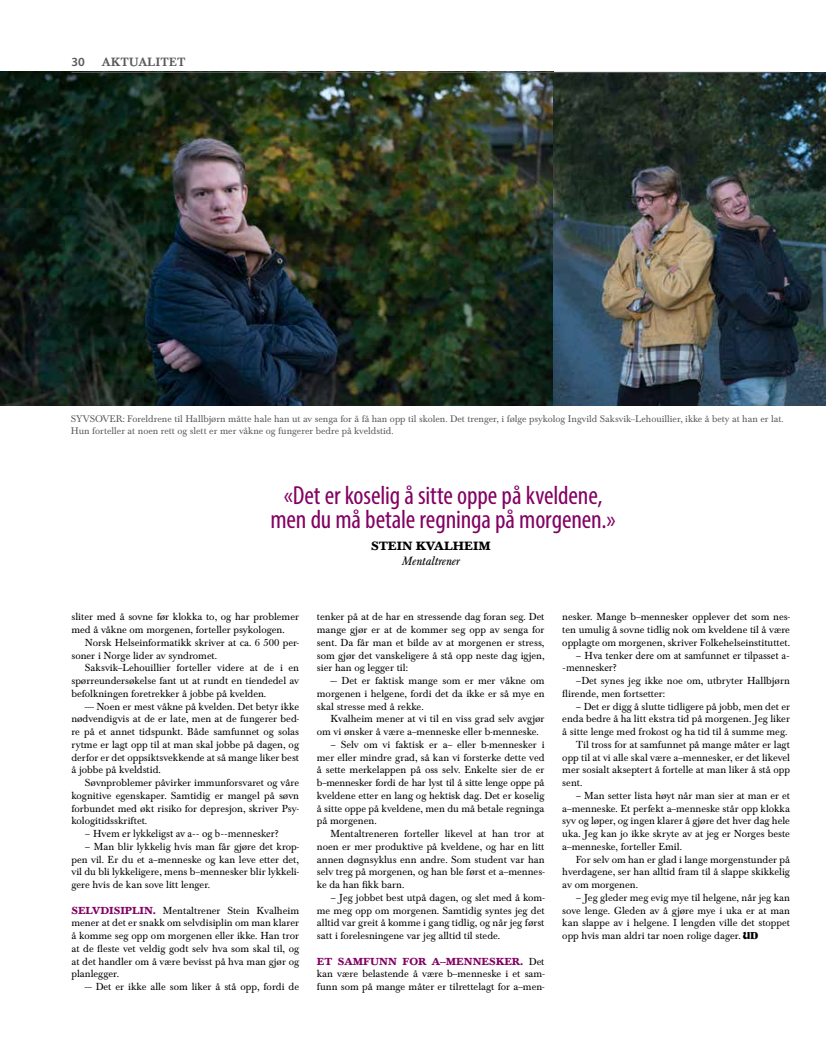
<style>
.page{position:relative;width:826px;height:1063px;background:#fff}
.page>*{position:absolute;margin:0;border:0;box-sizing:border-box;transform-origin:0 0}
.t1{font:condensed 26.25px/23.8px "Myriad Pro";letter-spacing:-.005em;color:#830063;text-align:center}
.t2{font:700 12.5px "Baskerville T";color:#000}
.t3{font:italic 12.5px "Baskerville T";color:#000}
.t4{font:500 12.5px "Baskerville T";color:#58595b}
.t5{font:600 12.5px "Myriad Pro";color:#58595b}
.t6{font:10.62px/12.8px "Baskerville T";color:#000;text-align:justify}
.t7{font:10.62px/12.8px "Minion Pro";color:#000}
.t8{font:10px/12px "Baskerville T";color:#58595b}
.s1{font-family:"Baskerville T"}
.s2{font-weight:700;color:#830063}
.s3{font-family:"Under Dusken"}
</style>
<div class="page">
<img style="left:0;top:72px;width:826px;height:334px">
<hr style="left:71px;top:72px;width:719px;height:1px;background:#58595b">
<p class="t5" style="left:71px;top:54px;width:15px">30</p>
<p class="t4" style="left:102px;top:55px;width:10px">AKTUALITET</p>
<p class="t8" style="left:71px;top:412px;width:714px">SYVSOVER: Foreldrene til Hallbjørn måtte hale han ut av senga for å få han opp til skolen. Det trenger, i følge psykolog Ingvild Saksvik--Lehouillier, ikke å bety at han er lat.<br>Hun forteller at noen rett og slett er mer våkne og fungerer bedre på kveldstid.</p>
<h1 class="t1" style="left:270px;top:484px;width:347px">«Det er koselig å sitte oppe på kveldene, men du må betale regninga på morgenen.»</h1>
<p class="t2" style="left:371px;top:538px;width:10px">STEIN</p>
<p class="t2" style="left:415px;top:538px;width:11px">KVALHEIM</p>
<p class="t3" style="left:402px;top:553px;width:60px">Mentaltrener</p>
<p class="t6" style="left:71px;top:611px;width:229px">sliter med å sovne før klokka to, og har problemer med å våkne om morgenen, forteller psykologen.</p>
<p class="t6" style="left:71px;top:636px;width:229px;text-indent:13px">Norsk Helseinformatikk skriver at ca. 6 500 per&shy;soner i Norge lider av syndromet.</p>
<p class="t6" style="left:71px;top:662px;width:229px;text-indent:14px">Saksvik--Lehouillier forteller videre at de i en spørreundersøkelse fant ut at rundt en tiendedel av befolkningen foretrekker å jobbe på kvelden.</p>
<p class="t6" style="left:71px;top:700px;width:229px;text-indent:14px">---- Noen er mest våkne på kvelden. Det betyr ikke nødvendigvis at de er late, men at de fungerer bed&shy;re på et annet tidspunkt. Både samfunnet og solas rytme er lagt opp til at man skal jobbe på dagen, og derfor er det oppsiktsvekkende at så mange liker best å jobbe på kveldstid.</p>
<p class="t6" style="left:71px;top:776px;width:229px;text-indent:14px">Søvnproblemer påvirker immunforsvaret og våre kognitive egenskaper. Samtidig er mangel på søvn forbundet med økt risiko for depresjon, skriver Psy&shy;kologitidsskriftet.</p>
<p class="t7" style="left:85px;top:827px;width:195px">– <span class="s1">Hv</span>em er lykkeligst av a-- og b--mennesker?</p>
<p class="t6" style="left:71px;top:840px;width:229px;text-indent:14px">– Man blir lykkelig hvis man får gjøre det krop&shy;pen vil. Er du et a--menneske og kan leve etter det, vil du bli lykkeligere, mens b--mennesker blir lykkeli&shy;gere hvis de kan sove litt lenger.</p>
<p class="t6" style="left:71px;top:904px;width:229px"><span class="s2">SELVDISIPLIN.</span> Mentaltrener Stein Kvalheim mener at det er snakk om selvdisiplin om man klarer å komme seg opp om morgenen eller ikke. Han tror at de fleste vet veldig godt selv hva som skal til, og at det handler om å være bevisst på hva man gjør og planlegger.</p>
<p class="t6" style="left:85px;top:980px;width:216px">--- Det er ikke alle som liker å stå opp, fordi de</p>
<p class="t6" style="left:317px;top:611px;width:229px">tenker på at de har en stressende dag foran seg. Det mange gjør er at de kommer seg opp av senga for sent. Da får man et bilde av at morgenen er stress, som gjør det vanskeligere å stå opp neste dag igjen, sier han og legger til:</p>
<p class="t6" style="left:317px;top:674px;width:229px;text-indent:14px">--- Det er faktisk mange som er mer våkne om morgenen i helgene, fordi det da ikke er så mye en skal stresse med å rekke.</p>
<p class="t6" style="left:317px;top:713px;width:229px;text-indent:14px">Kvalheim mener at vi til en viss grad selv avgjør om vi ønsker å være a--menneske eller b-menneske.</p>
<p class="t6" style="left:317px;top:738px;width:229px;text-indent:14px">– Selv om vi faktisk er a-- eller b-mennesker i mer eller mindre grad, så kan vi forsterke dette ved å sette merkelappen på oss selv. Enkelte sier de er b--mennesker fordi de har lyst til å sitte lenge oppe på kveldene etter en lang og hektisk dag. Det er koselig å sitte oppe på kveldene, men du må betale regninga på morgenen.</p>
<p class="t6" style="left:317px;top:827px;width:229px;text-indent:14px">Mentaltreneren forteller likevel at han tror at noen er mer produktive på kveldene, og har en litt annen døgnsyklus enn andre. Som student var han selv treg på morgenen, og han ble først et a--mennes&shy;ke da han fikk barn.</p>
<p class="t6" style="left:317px;top:891px;width:229px;text-indent:14px">– Jeg jobbet best utpå dagen, og slet med å kom&shy;me meg opp om morgenen. Samtidig syntes jeg det alltid var greit å komme i gang tidlig, og når jeg først satt i forelesningene var jeg alltid til stede.</p>
<p class="t6" style="left:317px;top:955px;width:229px"><span class="s2">ET SAMFUNN FOR A--MENNESKER.</span> Det kan være belastende å være b--menneske i et sam&shy;funn som på mange måter er tilrettelagt for a--men-</p>
<p class="t6" style="left:562px;top:611px;width:229px">nesker. Mange b--mennesker opplever det som nes&shy;ten umulig å sovne tidlig nok om kveldene til å være opplagte om morgenen, skriver Folkehelseinstituttet.</p>
<p class="t7" style="left:562px;top:649px;width:229px;text-indent:14px"><span class="s1">– H</span>va tenker dere om at samfunnet er tilpasset a--mennesker?</p>
<p class="t6" style="left:562px;top:674px;width:229px;text-indent:14px">–Det synes jeg ikke noe om, utbryter Hallbjørn flirende, men fortsetter:</p>
<p class="t6" style="left:576px;top:700px;width:216px">– Det er digg å slutte tidligere på jobb, men det er</p>
<p class="t6" style="left:562px;top:713px;width:229px">enda bedre å ha litt ekstra tid på morgenen. Jeg liker</p>
<p class="t6" style="left:562px;top:725px;width:227px">å sitte lenge med frokost og ha tid til å summe meg.</p>
<p class="t6" style="left:576px;top:738px;width:216px">Til tross for at samfunnet på mange måter er lagt</p>
<p class="t6" style="left:562px;top:751px;width:229px">opp til at vi alle skal være a--mennesker, er det likevel</p>
<p class="t6" style="left:562px;top:764px;width:229px">mer sosialt akseptert å fortelle at man liker å stå opp</p>
<p class="t6" style="left:562px;top:776px;width:22px">sent.</p>
<p class="t6" style="left:562px;top:789px;width:229px;text-indent:14px">– Man setter lista høyt når man sier at man er et a--menneske. Et perfekt a--menneske står opp klokka syv og løper, og ingen klarer å gjøre det hver dag hele uka. Jeg kan jo ikke skryte av at jeg er Norges beste a--menneske, forteller Emil.</p>
<p class="t6" style="left:562px;top:853px;width:229px;text-indent:14px">For selv om han er glad i lange morgenstunder på hverdagene, ser han alltid fram til å slappe skikkelig av om morgenen.</p>
<p class="t6" style="left:562px;top:891px;width:229px;text-indent:14px">– Jeg gleder meg evig mye til helgene, når jeg kan sove lenge. Gleden av å gjøre mye i uka er at man kan slappe av i helgene. I lengden ville det stoppet opp hvis man aldri tar noen rolige dager. <span class="s3">UD</span></p>
</div>
